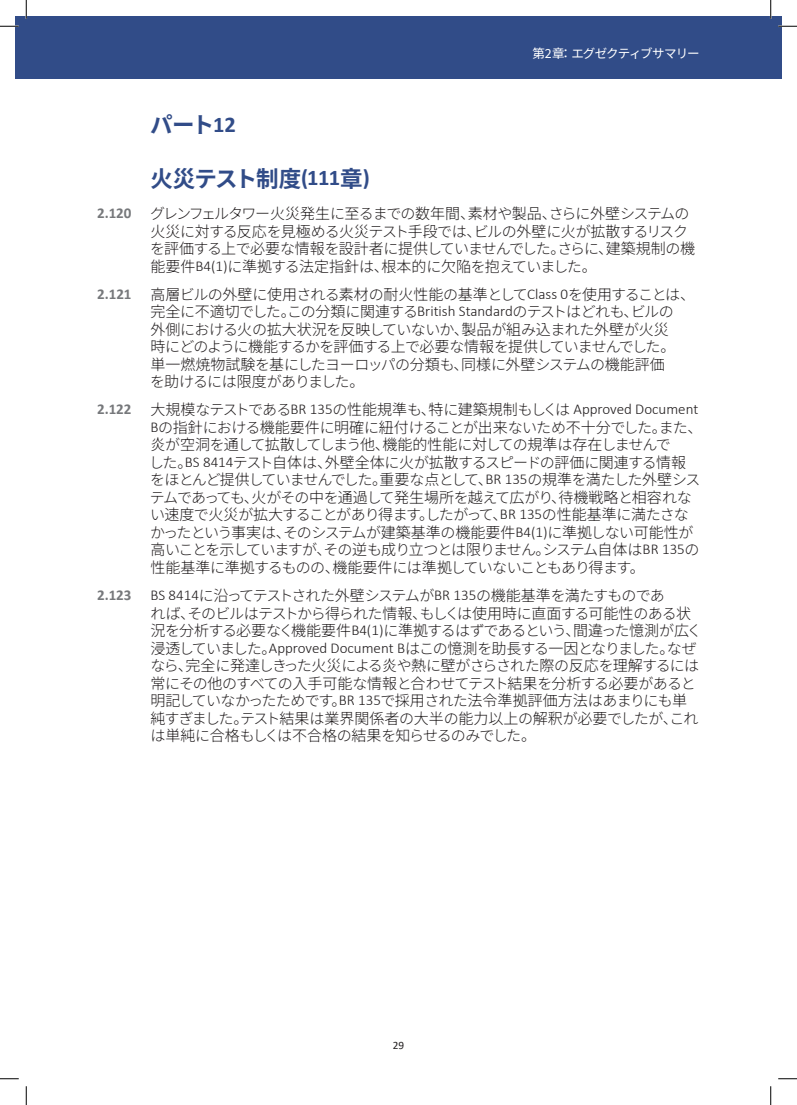
<style>
.page{position:relative;width:797px;height:1105px;background:#fff}
.page>*{position:absolute;margin:0;border:0;box-sizing:border-box;transform-origin:0 0}
.AHead{font:700 22.5px "Noto Sans JP";letter-spacing:-.05em;color:#314c88}
.t1{font:300 15px/17.5px "Noto Sans JP";letter-spacing:-.035em;color:#231f20}
.t2{font:700 15px "Calibri";letter-spacing:-.005em;color:#76787b}
.t3{font:12.5px "Noto Sans JP";letter-spacing:-.07em;color:#fff}
.t4{font:11.25px "Calibri";color:#231f20}
.s1{font-family:"Calibri"}
.s2{font-family:"Calibri";font-weight:700;color:#76787b}
</style>
<div class="page">
<div style="left:16px;top:16px;width:10px;height:63px;background:#314c88"></div>
<div style="left:26px;top:16px;width:755px;height:63px;background:#314c88"></div>
<svg style="left:0;top:25px;width:19px;height:2px"></svg>
<svg style="left:778px;top:25px;width:19px;height:2px"></svg>
<svg style="left:0;top:1078px;width:19px;height:1px"></svg>
<svg style="left:778px;top:1078px;width:19px;height:1px"></svg>
<svg style="left:25px;top:0;width:2px;height:19px"></svg>
<svg style="left:25px;top:1086px;width:2px;height:19px"></svg>
<svg style="left:770px;top:0;width:1px;height:19px"></svg>
<svg style="left:770px;top:1086px;width:1px;height:19px"></svg>
<p class="t3" style="left:532px;top:47px;width:169px">第2章：エグゼクティブサマリー</p>
<h2 class="AHead" style="left:150px;top:112px;width:87px">パート<span class="s1">12</span></h2>
<h2 class="AHead" style="left:150px;top:166px;width:221px">火災テスト制度<span class="s1">(111</span>章<span class="s1">)</span></h2>
<p class="t1" style="left:150px;top:205px;width:546px;text-indent:-53px"><span class="s2">2.120</span> グレンフェルタワー火災発生に至るまでの数年間、素材や製品、さらに外壁システムの火災に対する反応を見極める火災テスト手段では、ビルの外壁に火が拡散するリスクを評価する上で必要な情報を設計者に提供していませんでした。さらに、建築規制の機能要件<span class="s1">B4(1)</span>に準拠する法定指針は、根本的に欠陥を抱えていました。</p>
<p class="t2" style="left:97px;top:283px;width:36px">2.121</p>
<p class="t1" style="left:150px;top:286px;width:546px">高層ビルの外壁に使用される素材の耐火性能の基準として<span class="s1">Class 0</span>を使用することは、完全に不適切でした。この分類に関連する<span class="s1">British Standard</span>のテストはどれも、ビルの<br>外側における火の拡大状況を反映していないか、製品が組み込まれた外壁が火災<br>時にどのように機能するかを評価する上で必要な情報を提供していませんでした。<br>単一燃焼物試験を基にしたヨーロッパの分類も、同様に外壁システムの機能評価<br>を助けるには限度がありました。</p>
<p class="t2" style="left:97px;top:399px;width:36px">2.122</p>
<p class="t1" style="left:149px;top:401px;width:554px">大規模なテストである<span class="s1">BR 135</span>の性能規準も、特に建築規制もしくは <span class="s1">Approved Document B</span>の指針における機能要件に明確に紐付けることが出来ないため不十分でした。また、炎が空洞を通して拡散してしまう他、機能的性能に対しての規準は存在しませんで<br>した。<span class="s1">BS 8414</span>テスト自体は、外壁全体に火が拡散するスピードの評価に関連する情報をほとんど提供していませんでした。重要な点として、<span class="s1">BR 135</span>の規準を満たした外壁システムであっても、火がその中を通過して発生場所を越えて広がり、待機戦略と相容れない速度で火災が拡大することがあり得ます。したがって、<span class="s1">BR 135</span>の性能基準に満たさなかったという事実は、そのシステムが建築基準の機能要件<span class="s1">B4(1)</span>に準拠しない可能性が高いことを示していますが、その逆も成り立つとは限りません。システム自体は<span class="s1">BR 135</span>の性能基準に準拠するものの、機能要件には準拠していないこともあり得ます。</p>
<p class="t2" style="left:97px;top:584px;width:36px">2.123</p>
<p class="t1" style="left:150px;top:587px;width:553px"><span class="s1">BS 8414</span>に沿ってテストされた外壁システムが<span class="s1">BR 135</span>の機能基準を満たすものであ<br>れば、そのビルはテストから得られた情報、もしくは使用時に直面する可能性のある状況を分析する必要なく機能要件<span class="s1">B4(1)</span>に準拠するはずであるという、間違った憶測が広く浸透していました。<span class="s1">Approved Document B</span>はこの憶測を助長する一因となりました。なぜなら、完全に発達しきった火災による炎や熱に壁がさらされた際の反応を理解するには常にその他のすべての入手可能な情報と合わせてテスト結果を分析する必要があると明記していなかったためです。<span class="s1">BR 135</span>で採用された法令準拠評価方法はあまりにも単純すぎました。テスト結果は業界関係者の大半の能力以上の解釈が必要でしたが、これは単純に合格もしくは不合格の結果を知らせるのみでした。</p>
<p class="t4" style="left:393px;top:1037px;width:13px">29</p>
</div>
